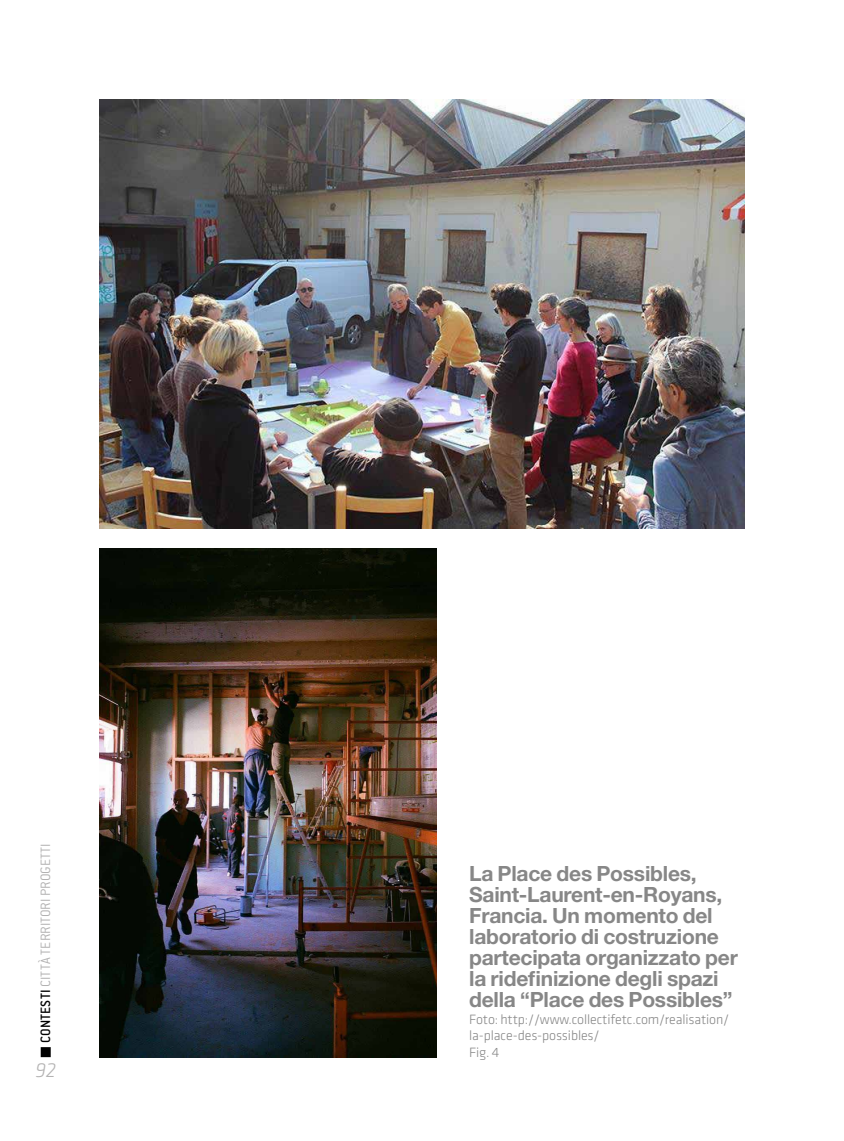
<style>
.page{position:relative;width:844px;height:1141px;background:#fff}
.page>*{position:absolute;margin:0;border:0;box-sizing:border-box;transform-origin:0 0}
.t1{font:700 21px/21px "Helvetica Neue LT Pro";letter-spacing:-.01em;color:#878787}
.t2{font:italic 300 21px "Klavika";color:#b3b2b2}
.t3{font:14.88px "Conduit ITC Light";letter-spacing:.005em;color:#b3b2b2}
.t4{font:300 14px/16.8px "Klavika";letter-spacing:-.01em;color:#878787}
.s1{font-family:"Conduit ITC Medium";color:#000}
</style>
<div class="page">
<div style="left:42px;top:1048px;width:8px;height:8px;background:#000"></div>
<div style="left:41px;top:1047px;width:10px;height:10px;border:2px solid #000"></div>
<img style="left:99px;top:99px;width:645px;height:430px">
<img style="left:99px;top:549px;width:337px;height:508px">
<p class="t3" style="left:36px;top:1043px;width:201px;rotate:-90deg"><span class="s1">CONTESTI</span> CITTÀ TERRITORI PROGETTI</p>
<p class="t2" style="left:35px;top:1059px;width:22px">92</p>
<p class="t1" style="left:469px;top:862px;width:270px">La Place des Possibles,<br>Saint-Laurent-en-Royans,<br>Francia. Un momento del laboratorio di costruzione partecipata organizzato per la ridefinizione degli spazi della “Place des Possibles”</p>
<p class="t4" style="left:469px;top:1011px;width:262px">Foto: http://www.collectifetc.com/realisation/ la-place-des-possibles/<br>Fig. 4</p>
</div>
